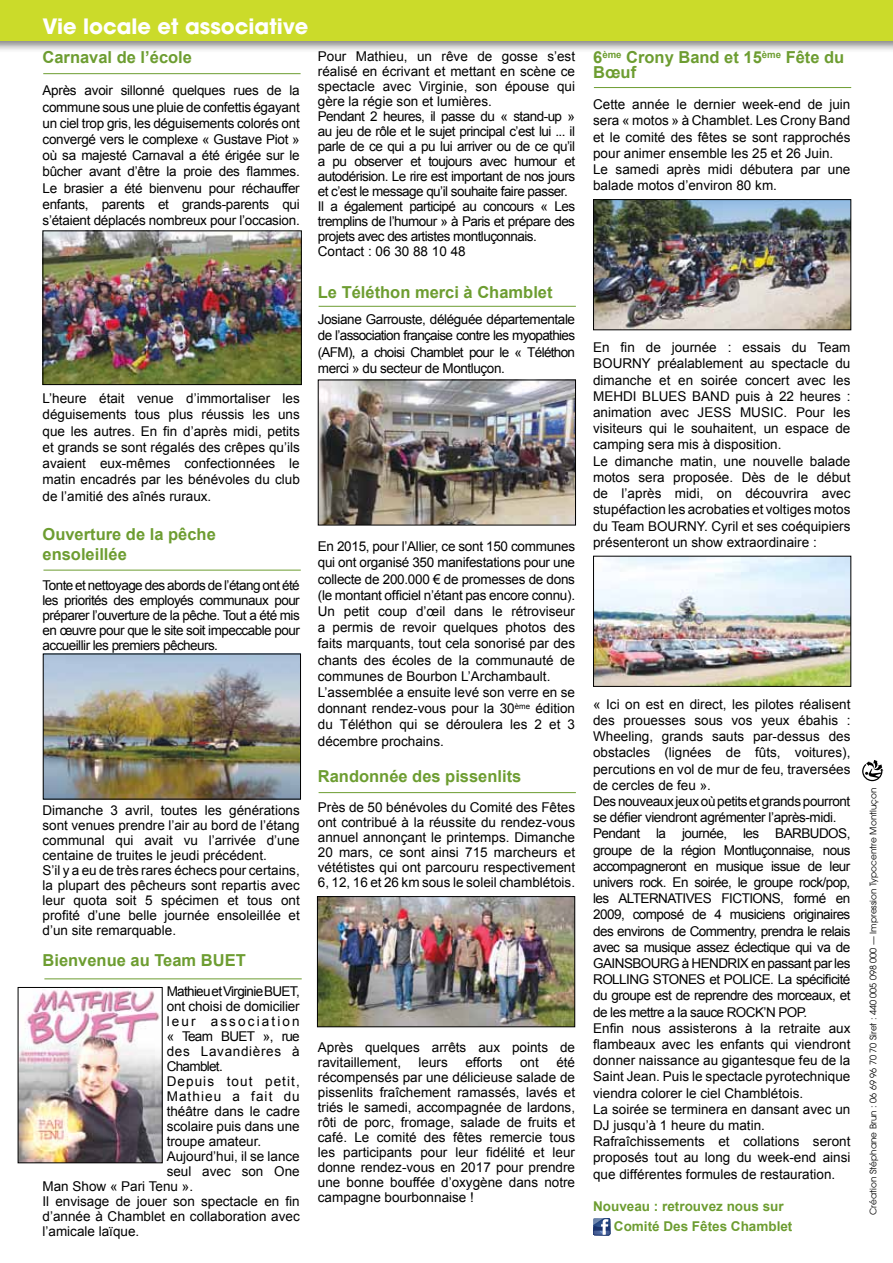
<style>
.page{position:relative;width:893px;height:1263px;background:#fff}
.page>*{position:absolute;margin:0;border:0;box-sizing:border-box;transform-origin:0 0}
.t1{font:700 21px "Avant Garde";color:#fff}
.t2{font:700 16.5px/19.8px "Arial";color:#6d9d31}
.t3{font:13.5px/16.2px "Arial";color:#000;text-align:justify}
.t4{font:13.5px/15px "Arial";letter-spacing:-.04em;color:#000}
.t5{font:700 13.5px/19.6px "Arial";color:#6d9d31}
.t6{font:13.5px "Arial";letter-spacing:-.05em;color:#000}
.t7{font:13.5px "Arial";letter-spacing:.08em;color:#000}
.t8{font:13.5px "Arial";letter-spacing:.16em;color:#000}
.t9{font:13.5px "Arial";letter-spacing:.05em;color:#000}
.t10{font:9px "Avant Garde";color:#000}
</style>
<div class="page">
<svg style="left:593px;top:1218px;width:17px;height:18px"></svg>
<hr style="left:43px;top:73px;width:258px;height:1px;background:#6d9d31">
<div style="left:0;top:0;width:893px;height:53px;background:#000;opacity:.5"></div>
<div style="left:0;top:0;width:893px;height:40px;background:#cbdb2a"></div>
<img style="left:45px;top:656px;width:254px;height:141px">
<div style="left:43px;top:654px;width:258px;height:145px;border:1px solid #000"></div>
<img style="left:20px;top:989px;width:140px;height:172px">
<div style="left:18px;top:987px;width:144px;height:176px;border:1px solid #000"></div>
<img style="left:320px;top:382px;width:254px;height:141px">
<div style="left:318px;top:380px;width:258px;height:145px;border:1px solid #000"></div>
<img style="left:319px;top:898px;width:254px;height:127px">
<div style="left:317px;top:896px;width:258px;height:131px;border:1px solid #000"></div>
<img style="left:595px;top:201px;width:254px;height:127px">
<div style="left:593px;top:199px;width:258px;height:131px;border:1px solid #000"></div>
<img style="left:595px;top:558px;width:254px;height:127px">
<div style="left:593px;top:556px;width:258px;height:131px;border:1px solid #000"></div>
<svg style="left:862px;top:760px;width:21px;height:21px"></svg>
<img style="left:45px;top:232px;width:255px;height:151px">
<div style="left:43px;top:230px;width:259px;height:155px;border:1px solid #000"></div>
<hr style="left:43px;top:570px;width:258px;height:1px;background:#6d9d31">
<hr style="left:44px;top:978px;width:258px;height:1px;background:#6d9d31">
<hr style="left:319px;top:306px;width:257px;height:1px;background:#6d9d31">
<hr style="left:319px;top:792px;width:257px;height:1px;background:#6d9d31">
<hr style="left:594px;top:87px;width:257px;height:1px;background:#6d9d31">
<h1 class="t1" style="left:43px;top:13px;width:267px">Vie locale et associative</h1>
<p class="t2" style="left:43px;top:48px;width:151px">Carnaval de l’école</p>
<p class="t3" style="left:43px;top:83px;width:259px">Après avoir sillonné quelques rues de la commune sous une pluie de confettis égayant un ciel trop gris, les déguisements colorés ont convergé vers le complexe « Gustave Piot » où sa majesté Carnaval a été érigée sur le bûcher avant d’être la proie des flammes.<br>Le brasier a été bienvenu pour réchauffer enfants, parents et grands-parents qui s’étaient déplacés nombreux pour l’occasion.</p>
<p class="t3" style="left:43px;top:391px;width:259px">L’heure était venue d’immortaliser les déguisements tous plus réussis les uns que les autres. En fin d’après midi, petits et grands se sont régalés des crêpes qu’ils avaient eux-mêmes confectionnées le matin encadrés par les bénévoles du club de l’amitié des aînés ruraux.</p>
<p class="t2" style="left:43px;top:525px;width:175px">Ouverture de la pêche ensoleillée</p>
<p class="t3" style="left:43px;top:578px;width:259px;line-height:15px">Tonte et nettoyage des abords de l’étang ont été les priorités des employés communaux pour préparer l’ouverture de la pêche. Tout a été mis en œuvre pour que le site soit impeccable pour accueillir les premiers pêcheurs.</p>
<p class="t3" style="left:43px;top:803px;width:259px;line-height:15px;text-align:left">Dimanche 3 avril, toutes les générations sont venues prendre l’air au bord de l’étang communal qui avait vu l’arrivée d’une centaine de truites le jeudi précédent.<br>S’il y a eu de très rares échecs pour certains, la plupart des pêcheurs sont repartis avec leur quota soit 5 spécimen et tous ont profité d’une belle journée ensoleillée et d’un site remarquable.</p>
<p class="t2" style="left:43px;top:951px;width:205px">Bienvenue au Team BUET</p>
<p class="t6" style="left:167px;top:982px;width:135px">Mathieu et Virginie BUET,</p>
<p class="t3" style="left:167px;top:998px;width:135px">ont choisi de domicilier</p>
<p class="t8" style="left:167px;top:1012px;width:135px">leur association</p>
<p class="t6" style="left:167px;top:1027px;width:135px">« Team BUET », rue</p>
<p class="t9" style="left:167px;top:1042px;width:135px">des Lavandières à</p>
<p class="t6" style="left:167px;top:1057px;width:58px">Chamblet.</p>
<p class="t7" style="left:167px;top:1072px;width:135px">Depuis tout petit,</p>
<p class="t7" style="left:167px;top:1087px;width:135px">Mathieu a fait du</p>
<p class="t3" style="left:167px;top:1103px;width:135px">théâtre dans le cadre</p>
<p class="t3" style="left:167px;top:1118px;width:135px">scolaire puis dans une</p>
<p class="t3" style="left:167px;top:1133px;width:96px">troupe amateur.</p>
<p class="t3" style="left:167px;top:1148px;width:135px">Aujourd’hui, il se lance</p>
<p class="t3" style="left:167px;top:1163px;width:135px">seul avec son One</p>
<p class="t3" style="left:43px;top:1178px;width:152px">Man Show « Pari Tenu ».</p>
<p class="t3" style="left:43px;top:1193px;width:259px">Il envisage de jouer son spectacle en fin</p>
<p class="t3" style="left:43px;top:1208px;width:259px">d’année à Chamblet en collaboration avec</p>
<p class="t3" style="left:43px;top:1223px;width:98px">l’amicale laïque.</p>
<p class="t4" style="left:318px;top:49px;width:259px">Pour Mathieu, un rêve de gosse s’est réalisé en écrivant et mettant en scène ce spectacle avec Virginie, son épouse qui gère la régie son et lumières.<br>Pendant 2 heures, il passe du « stand-up » au jeu de rôle et le sujet principal c’est lui ... il parle de ce qui a pu lui arriver ou de ce qu’il a pu observer et toujours avec humour et autodérision. Le rire est important de nos jours et c’est le message qu’il souhaite faire passer.<br>Il a également participé au concours « Les tremplins de l’humour » à Paris et prépare des projets avec des artistes montluçonnais.<br>Contact : 06 30 88 10 48</p>
<p class="t2" style="left:318px;top:282px;width:236px">Le Téléthon merci à Chamblet</p>
<p class="t3" style="left:318px;top:312px;width:259px">Josiane Garrouste, déléguée départementale de l’association française contre les myopathies (AFM), a choisi Chamblet pour le « Téléthon merci » du secteur de Montluçon.</p>
<p class="t3" style="left:318px;top:538px;width:259px;text-align:left">En 2015, pour l’Allier, ce sont 150 communes qui ont organisé 350 manifestations pour une collecte de 200.000 € de promesses de dons (le montant officiel n’étant pas encore connu).<br>Un petit coup d’œil dans le rétroviseur a permis de revoir quelques photos des faits marquants, tout cela sonorisé par des chants des écoles de la communauté de communes de Bourbon L’Archambault.<br>L’assemblée a ensuite levé son verre en se donnant rendez-vous pour la 30<sup>ème</sup> édition du Téléthon qui se déroulera les 2 et 3 décembre prochains.</p>
<p class="t2" style="left:318px;top:766px;width:205px">Randonnée des pissenlits</p>
<p class="t3" style="left:318px;top:799px;width:259px;line-height:15px">Près de 50 bénévoles du Comité des Fêtes ont contribué à la réussite du rendez-vous annuel annonçant le printemps. Dimanche 20 mars, ce sont ainsi 715 marcheurs et vététistes qui ont parcouru respectivement 6, 12, 16 et 26 km sous le soleil chamblétois.</p>
<p class="t3" style="left:318px;top:1039px;width:259px;line-height:15px">Après quelques arrêts aux points de ravitaillement,</p>
<p class="t3" style="left:419px;top:1054px;width:31px">leurs</p>
<p class="t3" style="left:465px;top:1054px;width:39px">efforts</p>
<p class="t3" style="left:520px;top:1054px;width:20px">ont</p>
<p class="t3" style="left:318px;top:1054px;width:259px;line-height:15px;text-indent:239px">été récompensés par une délicieuse salade de pissenlits fraîchement ramassés, lavés et triés le samedi, accompagnée de lardons, rôti de porc, fromage, salade de fruits et café. Le comité des fêtes remercie tous les participants pour leur fidélité et leur donne rendez-vous en 2017 pour prendre une bonne bouffée d’oxygène dans notre campagne bourbonnaise !</p>
<p class="t2" style="left:593px;top:50px;width:253px;line-height:15px">6<sup>ème</sup> Crony Band et 15<sup>ème</sup> Fête du<br>Bœuf</p>
<p class="t3" style="left:593px;top:97px;width:259px;text-align:left">Cette année le dernier week-end de juin sera « motos » à Chamblet. Les Crony Band et le comité des fêtes se sont rapprochés pour animer ensemble les 25 et 26 Juin.<br>Le samedi après midi débutera par une balade motos d’environ 80 km.</p>
<p class="t3" style="left:593px;top:340px;width:259px;text-align:left">En fin de journée : essais du Team BOURNY préalablement au spectacle du dimanche et en soirée concert avec les MEHDI BLUES BAND puis à 22 heures : animation avec JESS MUSIC. Pour les visiteurs qui le souhaitent, un espace de camping sera mis à disposition.<br>Le dimanche matin, une nouvelle balade motos sera proposée. Dès de le début de l’après midi, on découvrira avec stupéfaction les acrobaties et voltiges motos du Team BOURNY. Cyril et ses coéquipiers présenteront un show extraordinaire :</p>
<p class="t3" style="left:593px;top:696px;width:259px;text-align:left">« Ici on est en direct, les pilotes réalisent des prouesses sous vos yeux ébahis :<br>Wheeling, grands sauts par-dessus des obstacles (lignées de fûts, voitures), percutions en vol de mur de feu, traversées de cercles de feu ».<br>Des nouveaux jeux où petits et grands pourront se défier viendront agrémenter l’après-midi.<br>Pendant la journée, les BARBUDOS, groupe de la région Montluçonnaise, nous accompagneront en musique issue de leur univers rock. En soirée, le groupe rock/pop, les ALTERNATIVES FICTIONS, formé en 2009, composé de 4 musiciens originaires des environs de Commentry, prendra le relais avec sa musique assez éclectique qui va de GAINSBOURG à HENDRIX en passant par les ROLLING STONES et POLICE. La spécificité du groupe est de reprendre des morceaux, et de les mettre a la sauce ROCK’N POP.<br>Enfin nous assisterons à la retraite aux flambeaux avec les enfants qui viendront donner naissance au gigantesque feu de la Saint Jean. Puis le spectacle pyrotechnique viendra colorer le ciel Chamblétois.<br>La soirée se terminera en dansant avec un DJ jusqu’à 1 heure du matin.<br>Rafraîchissements et collations seront proposés tout au long du week-end ainsi que différentes formules de restauration.</p>
<p class="t5" style="left:614px;top:1197px;width:180px;text-indent:-21px">Nouveau : retrouvez nous sur<br>Comité Des Fêtes Chamblet</p>
<p class="t10" style="left:868px;top:1215px;width:429px;rotate:-90deg">Création Stéphane Brun : 06 69 96 70 70 Siret : 440 005 098 000 — Impression Typocentre Montluçon</p>
</div>
